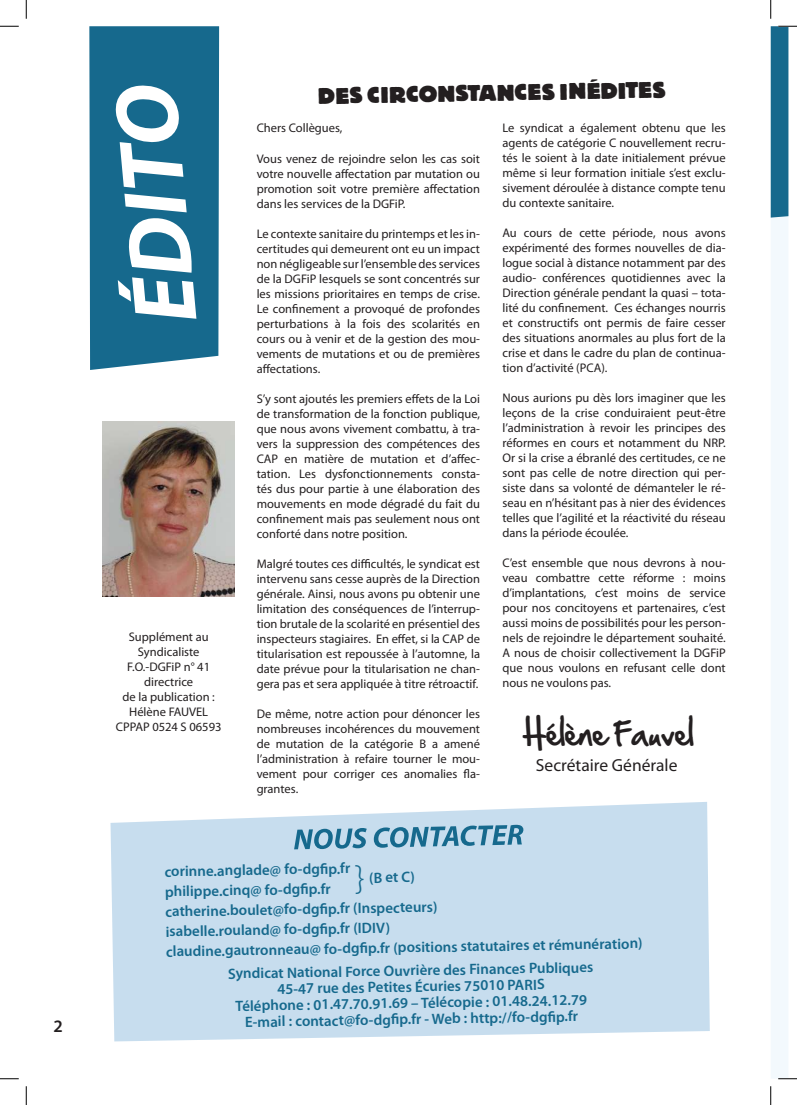
<style>
.page{position:relative;width:797px;height:1105px;background:#fff}
.page>*{position:absolute;margin:0;border:0;box-sizing:border-box;transform-origin:0 0}
.t1{font:27.5px "Hand Of Sean";color:#231f20}
.t2{font:800 22.5px "Block BE";color:#231f20}
.t3{font:17.5px "Myriad Pro";color:#231f20}
.t4{font:600 17.5px "Myriad Pro";color:#231f20}
.t5{font:600 15px/20px "Myriad Pro";color:#16698d;text-align:center}
.t6{font:12.5px/15px "Myriad Pro";color:#231f20;text-align:justify}
</style>
<div class="page">
<div style="left:89px;top:26px;width:130px;height:344px;background:#16698d"></div>
<svg style="left:110px;top:802px;width:599px;height:239px;background:#cadfef"></svg>
<img style="left:102px;top:422px;width:132px;height:175px">
<svg style="left:118px;top:194px;width:78px;height:125px"></svg>
<svg style="left:114px;top:85px;width:69px;height:103px"></svg>
<svg style="left:294px;top:828px;width:73px;height:21px;background:#72a5bf"></svg>
<svg style="left:374px;top:825px;width:149px;height:23px;background:#7cacc5"></svg>
<svg style="left:0;top:25px;width:19px;height:2px"></svg>
<svg style="left:0;top:1078px;width:19px;height:1px"></svg>
<svg style="left:770px;top:25px;width:27px;height:1054px"></svg>
<svg style="left:25px;top:0;width:2px;height:19px"></svg>
<svg style="left:25px;top:1086px;width:2px;height:19px"></svg>
<svg style="left:770px;top:0;width:1px;height:19px"></svg>
<svg style="left:770px;top:1086px;width:1px;height:19px"></svg>
<svg style="left:355px;top:865px;width:9px;height:29px"></svg>
<h3 class="t4" style="left:53px;top:1015px;width:11px">2</h3>
<p class="t6" style="left:116px;top:629px;width:107px;text-align:center">Supplément au<br>Syndicaliste<br>F.O.-DGFiP n° 41 directrice<br>de la publication :<br>Hélène FAUVEL<br>CPPAP 0524 S 06593</p>
<h2 class="t2" style="left:318px;top:83px;width:349px;rotate:-1deg">DES CIRCONSTANCES INÉDITES</h2>
<p class="t6" style="left:502px;top:120px;width:225px">Le syndicat a également obtenu que les agents de catégorie C nouvellement recru&shy;tés le soient à la date initialement prévue même si leur formation initiale s’est exclu&shy;sivement déroulée à distance compte tenu du contexte sanitaire.</p>
<p class="t6" style="left:502px;top:225px;width:225px">Au cours de cette période, nous avons expérimenté des formes nouvelles de dia&shy;logue social à distance notamment par des audio- conférences quotidiennes avec la Direction générale pendant la quasi – tota&shy;lité du confinement. Ces échanges nourris et constructifs ont permis de faire cesser des situations anormales au plus fort de la crise et dans le cadre du plan de continua&shy;tion d’activité (PCA).</p>
<p class="t6" style="left:502px;top:390px;width:225px">Nous aurions pu dès lors imaginer que les leçons de la crise conduiraient peut-être l’administration à revoir les principes des réformes en cours et notamment du NRP.<br>Or si la crise a ébranlé des certitudes, ce ne sont pas celle de notre direction qui per&shy;siste dans sa volonté de démanteler le ré&shy;seau en n’hésitant pas à nier des évidences telles que l’agilité et la réactivité du réseau dans la période écoulée.</p>
<p class="t6" style="left:502px;top:555px;width:225px">C’est ensemble que nous devrons à nou&shy;veau combattre cette réforme : moins d’implantations, c’est moins de service pour nos concitoyens et partenaires, c’est aussi moins de possibilités pour les person&shy;nels de rejoindre le département souhaité.<br>A nous de choisir collectivement la DGFiP que nous voulons en refusant celle dont nous ne voulons pas.</p>
<p class="t6" style="left:257px;top:121px;width:87px">Chers Collègues,</p>
<p class="t6" style="left:257px;top:151px;width:225px">Vous venez de rejoindre selon les cas soit votre nouvelle affectation par mutation ou promotion soit votre première affectation dans les services de la DGFiP.</p>
<p class="t6" style="left:257px;top:226px;width:225px">Le contexte sanitaire du printemps et les in&shy;certitudes qui demeurent ont eu un impact non négligeable sur l’ensemble des services de la DGFiP lesquels se sont concentrés sur les missions prioritaires en temps de crise.<br>Le confinement a provoqué de profondes perturbations à la fois des scolarités en cours ou à venir et de la gestion des mou&shy;vements de mutations et ou de premières affectations.</p>
<p class="t6" style="left:257px;top:391px;width:225px">S’y sont ajoutés les premiers effets de la Loi de transformation de la fonction publique, que nous avons vivement combattu, à tra&shy;vers la suppression des compétences des CAP en matière de mutation et d’affec&shy;tation. Les dysfonctionnements consta&shy;tés dus pour partie à une élaboration des mouvements en mode dégradé du fait du confinement mais pas seulement nous ont conforté dans notre position.</p>
<p class="t6" style="left:257px;top:556px;width:225px">Malgré toutes ces difficultés, le syndicat est intervenu sans cesse auprès de la Direction générale. Ainsi, nous avons pu obtenir une limitation des conséquences de l’interrup&shy;tion brutale de la scolarité en présentiel des inspecteurs stagiaires. En effet, si la CAP de titularisation est repoussée à l’automne, la date prévue pour la titularisation ne chan&shy;gera pas et sera appliquée à titre rétroactif.</p>
<p class="t6" style="left:257px;top:706px;width:225px">De même, notre action pour dénoncer les nombreuses incohérences du mouvement de mutation de la catégorie B a amené l’administration à refaire tourner le mou&shy;vement pour corriger ces anomalies fla&shy;grantes.</p>
<h1 class="t1" style="left:522px;top:710px;width:173px">Hélène Fauvel</h1>
<h3 class="t3" style="left:536px;top:754px;width:143px">Secrétaire Générale</h3>
<p class="t5" style="left:164px;top:861px;width:478px;text-align:left;rotate:-1deg">corinne.anglade@ fo-dgfi p.fr<br>philippe.cinq@ fo-dgfi p.fr<br>catherine.boulet@fo-dgfi p.fr (Inspecteurs)<br>isabelle.rouland@ fo-dgfi p.fr (IDIV)<br>claudine.gautronneau@ fo-dgfi p.fr (positions statutaires et rémunération)</p>
<p class="t5" style="left:369px;top:867px;width:47px;rotate:-1deg">(B et C)</p>
<p class="t5" style="left:228px;top:965px;width:367px;line-height:16.2px;rotate:-1deg">Syndicat National Force Ouvrière des Finances Publiques 45-47 rue des Petites Écuries 75010 PARIS<br>Téléphone : 01.47.70.91.69 – Télécopie : 01.48.24.12.79<br>E-mail : contact@fo-dgfi p.fr - Web : http://fo-dgfi p.fr</p>
</div>
